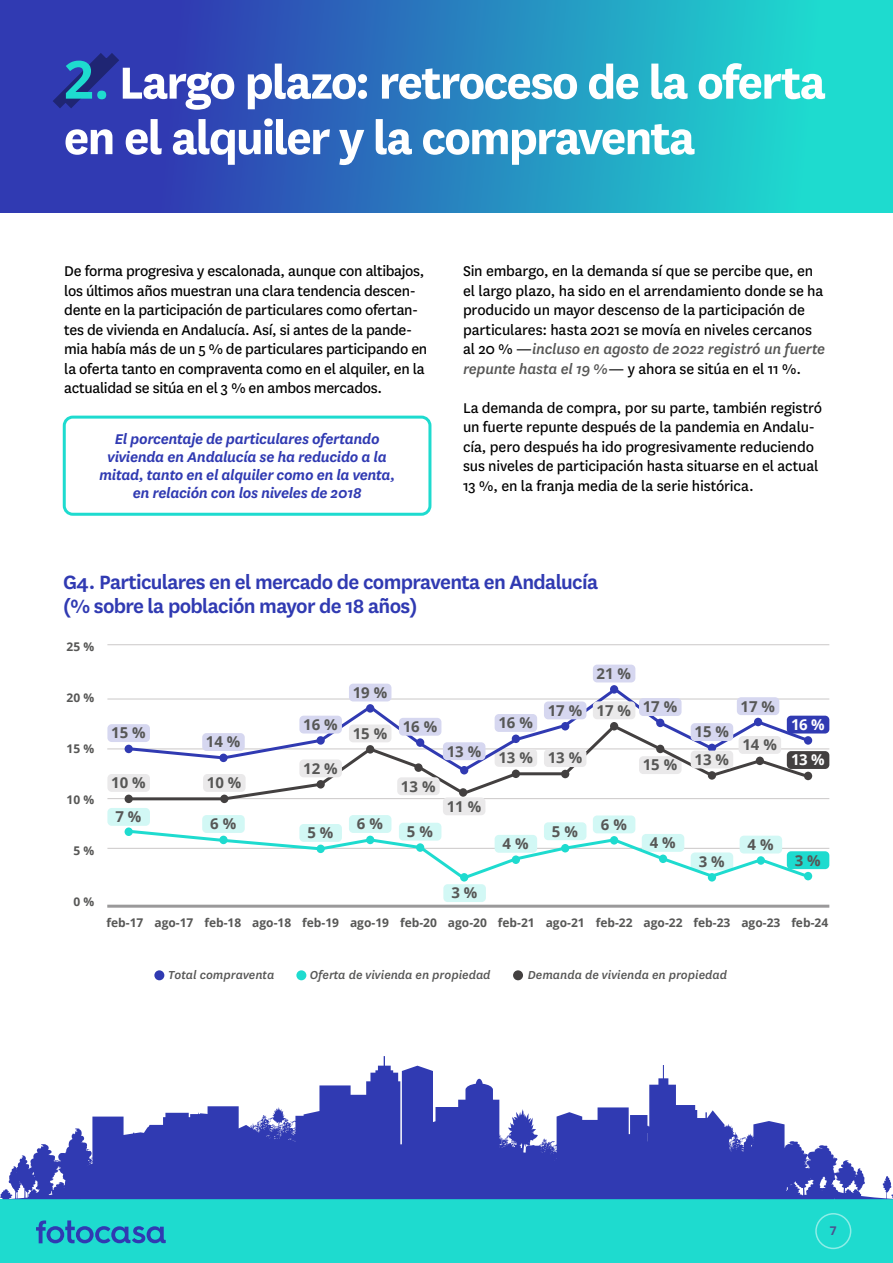
<style>
.page{position:relative;width:893px;height:1263px;background:#fff}
.page>*{position:absolute;margin:0;border:0;box-sizing:border-box;transform-origin:0 0}
.t1{font:700 52.5px/55.5px "National";letter-spacing:-.035em;color:#fff}
.Título_gráfica{font:600 22.5px/24px "National";letter-spacing:-.03em;color:#303ab2}
.t2{font:16.5px/19.5px "National";letter-spacing:-.01em;color:#000}
.Párrafo_destacado{font:italic 600 16.5px/18px "National";letter-spacing:-.02em;color:#303ab2;text-align:center}
.t3{font:700 15px "Open Sans";color:#575756}
.t4{font:700 15px "Open Sans";color:#fff}
.t5{font:italic 500 13.5px "National";color:#575756}
.t6{font:700 12px "Open Sans";color:#575756}
.t7{font:700 12px "Open Sans";color:#4c518f}
.s1{font-family:"Open Sans";color:#1edbcf}
.s2{font-weight:500;font-style:italic;color:#575756}
</style>
<div class="page">
<div style="left:0;top:1199px;width:893px;height:64px;background:#1edbcf"></div>
<svg style="left:0;top:0;width:893px;height:213px;background:#2785bf"></svg>
<svg style="left:36px;top:1220px;width:130px;height:23px"></svg>
<div style="left:815px;top:1213px;width:36px;height:36px;border:2px solid #8eede7;border-radius:50%"></div>
<svg style="left:0;top:1056px;width:893px;height:143px;fill:#303ab2"></svg>
<div style="left:63px;top:416px;width:368px;height:100px;border:3px solid #1edbcf;border-radius:9px"></div>
<svg style="left:42px;top:42px;width:88px;height:77px;background:#2c36a6"></svg>
<div style="left:154px;top:970px;width:10px;height:10px;background:#303ab2;border-radius:50%"></div>
<div style="left:296px;top:970px;width:10px;height:10px;background:#1edbcf;border-radius:50%"></div>
<div style="left:513px;top:970px;width:10px;height:10px;background:#434040;border-radius:50%"></div>
<hr style="left:107px;top:644px;width:722px;height:1px;background:#cbc8c8">
<hr style="left:107px;top:699px;width:722px;height:1px;background:#cbc8c8">
<hr style="left:107px;top:749px;width:722px;height:1px;background:#cbc8c8">
<hr style="left:107px;top:798px;width:722px;height:1px;background:#cbc8c8">
<hr style="left:107px;top:848px;width:722px;height:1px;background:#cbc8c8">
<hr style="left:107px;top:905px;width:722px;height:3px;background:#9a999a">
<div style="left:107px;top:808px;width:43px;height:18px;background:#d2f8f5;border-radius:4px"></div>
<div style="left:107px;top:774px;width:43px;height:18px;background:#eae9ea;border-radius:4px"></div>
<div style="left:107px;top:724px;width:43px;height:18px;background:#d6d7f0;border-radius:4px"></div>
<div style="left:202px;top:815px;width:43px;height:18px;background:#d2f8f5;border-radius:4px"></div>
<div style="left:299px;top:824px;width:43px;height:18px;background:#d2f8f5;border-radius:4px"></div>
<div style="left:349px;top:815px;width:42px;height:18px;background:#d2f8f5;border-radius:4px"></div>
<div style="left:349px;top:684px;width:42px;height:17px;background:#d6d7f0;border-radius:4px"></div>
<div style="left:544px;top:822px;width:42px;height:18px;background:#d2f8f5;border-radius:4px"></div>
<div style="left:593px;top:815px;width:42px;height:18px;background:#d2f8f5;border-radius:4px"></div>
<div style="left:593px;top:665px;width:42px;height:17px;background:#d6d7f0;border-radius:4px"></div>
<div style="left:787px;top:851px;width:42px;height:18px;background:#1edbcf;border-radius:4px"></div>
<svg style="left:125px;top:686px;width:687px;height:66px"></svg>
<svg style="left:126px;top:723px;width:686px;height:79px"></svg>
<svg style="left:125px;top:828px;width:686px;height:53px"></svg>
<div style="left:443px;top:884px;width:43px;height:18px;background:#d2f8f5;border-radius:4px"></div>
<div style="left:544px;top:749px;width:42px;height:18px;background:#eae9ea;border-radius:4px"></div>
<div style="left:691px;top:750px;width:42px;height:18px;background:#eae9ea;border-radius:4px"></div>
<div style="left:787px;top:751px;width:42px;height:18px;background:#434040;border-radius:4px"></div>
<div style="left:443px;top:797px;width:42px;height:18px;background:#eae9ea;border-radius:4px"></div>
<div style="left:299px;top:759px;width:43px;height:18px;background:#eae9ea;border-radius:4px"></div>
<div style="left:299px;top:716px;width:43px;height:17px;background:#d6d7f0;border-radius:4px"></div>
<div style="left:443px;top:742px;width:42px;height:18px;background:#d6d7f0;border-radius:4px"></div>
<div style="left:544px;top:701px;width:42px;height:18px;background:#d6d7f0;border-radius:4px"></div>
<div style="left:593px;top:701px;width:42px;height:18px;background:#eae9ea;border-radius:4px"></div>
<div style="left:639px;top:698px;width:42px;height:18px;background:#d6d7f0;border-radius:4px"></div>
<div style="left:691px;top:723px;width:42px;height:18px;background:#d6d7f0;border-radius:4px"></div>
<div style="left:787px;top:716px;width:42px;height:17px;background:#303ab2;border-radius:4px"></div>
<div style="left:416px;top:738px;width:8px;height:9px;background:#303ab2;border-radius:50%"></div>
<div style="left:399px;top:718px;width:42px;height:18px;background:#d6d7f0;border-radius:4px"></div>
<div style="left:397px;top:777px;width:43px;height:18px;background:#eae9ea;border-radius:4px"></div>
<div style="left:414px;top:763px;width:9px;height:9px;background:#434040;border-radius:50%"></div>
<div style="left:416px;top:843px;width:8px;height:9px;background:#1edbcf;border-radius:50%"></div>
<div style="left:399px;top:823px;width:42px;height:17px;background:#d2f8f5;border-radius:4px"></div>
<h1 class="t1" style="left:64px;top:51px;width:764px"><span class="s1">2.</span> Largo plazo: retroceso de la oferta en el alquiler y la compraventa</h1>
<p class="t2" style="left:64px;top:261px;width:365px">De forma progresiva y escalonada, aunque con altibajos, los últimos años muestran una clara tendencia descen&shy;dente en la participación de particulares como ofertan&shy;tes de vivienda en Andalucía. Así, si antes de la pande&shy;mia había más de un 5 % de particulares participando en la oferta tanto en compraventa como en el alquiler, en la actualidad se sitúa en el 3 % en ambos mercados.</p>
<p class="Párrafo_destacado" style="left:99px;top:429px;width:298px">El porcentaje de particulares ofertando vivienda en Andalucía se ha reducido a la mitad, tanto en el alquiler como en la venta, en relación con los niveles de 2018</p>
<p class="t2" style="left:463px;top:261px;width:364px">Sin embargo, en la demanda sí que se percibe que, en el largo plazo, ha sido en el arrendamiento donde se ha producido un mayor descenso de la participación de particulares: hasta 2021 se movía en niveles cercanos al 20 % —<span class="s2">incluso en agosto de 2022 registró un fuerte repunte hasta el 19 %</span>— y ahora se sitúa en el 11 %.</p>
<p class="t2" style="left:463px;top:397px;width:361px">La demanda de compra, por su parte, también registró un fuerte repunte después de la pandemia en Andalu&shy;cía, pero después ha ido progresivamente reduciendo sus niveles de participación hasta situarse en el actual 13 %, en la franja media de la serie histórica.</p>
<p class="Título_gráfica" style="left:63px;top:569px;width:536px">G4. Particulares en el mercado de compraventa en Andalucía (% sobre la población mayor de 18 años)</p>
<p class="t6" style="left:67px;top:638px;width:29px">25 %</p>
<p class="t6" style="left:67px;top:689px;width:29px">20 %</p>
<p class="t6" style="left:67px;top:740px;width:29px">15 %</p>
<p class="t6" style="left:67px;top:791px;width:29px">10 %</p>
<p class="t6" style="left:73px;top:842px;width:22px">5 %</p>
<p class="t6" style="left:73px;top:893px;width:22px">0 %</p>
<p class="t3" style="left:111px;top:722px;width:36px">15 %</p>
<p class="t3" style="left:111px;top:772px;width:36px">10 %</p>
<p class="t3" style="left:115px;top:806px;width:27px">7 %</p>
<p class="t3" style="left:206px;top:731px;width:36px">14 %</p>
<p class="t3" style="left:207px;top:772px;width:36px">10 %</p>
<p class="t3" style="left:210px;top:813px;width:27px">6 %</p>
<p class="t3" style="left:597px;top:663px;width:36px">21 %</p>
<p class="t3" style="left:353px;top:682px;width:36px">19 %</p>
<p class="t3" style="left:303px;top:714px;width:36px">16 %</p>
<p class="t3" style="left:303px;top:758px;width:36px">12 %</p>
<p class="t3" style="left:353px;top:723px;width:36px">15 %</p>
<p class="t3" style="left:741px;top:695px;width:36px">17 %</p>
<p class="t3" style="left:548px;top:700px;width:131px">17 % 17 % 17 %</p>
<p class="t3" style="left:498px;top:712px;width:36px">16 %</p>
<p class="t3" style="left:403px;top:716px;width:36px">16 %</p>
<p class="t4" style="left:791px;top:714px;width:35px">16 %</p>
<p class="t3" style="left:694px;top:721px;width:36px">15 %</p>
<p class="t3" style="left:742px;top:734px;width:36px">14 %</p>
<p class="t3" style="left:447px;top:740px;width:36px">13 %</p>
<p class="t3" style="left:498px;top:747px;width:36px">13 %</p>
<p class="t3" style="left:548px;top:747px;width:36px">13 %</p>
<p class="t3" style="left:694px;top:749px;width:36px">13 %</p>
<p class="t4" style="left:791px;top:749px;width:35px">13 %</p>
<p class="t3" style="left:643px;top:754px;width:36px">15 %</p>
<p class="t3" style="left:307px;top:822px;width:27px">5 %</p>
<p class="t3" style="left:357px;top:813px;width:27px">6 %</p>
<p class="t3" style="left:401px;top:775px;width:36px">13 %</p>
<p class="t3" style="left:407px;top:821px;width:27px">5 %</p>
<p class="t3" style="left:447px;top:796px;width:36px">11 %</p>
<p class="t3" style="left:503px;top:833px;width:27px">4 %</p>
<p class="t3" style="left:552px;top:820px;width:27px">5 %</p>
<p class="t3" style="left:601px;top:814px;width:27px">6 %</p>
<p class="t3" style="left:650px;top:832px;width:27px">4 %</p>
<p class="t3" style="left:748px;top:834px;width:27px">4 %</p>
<p class="t3" style="left:699px;top:851px;width:27px">3 %</p>
<p class="t3" style="left:795px;top:849px;width:27px">3 %</p>
<p class="t3" style="left:451px;top:882px;width:27px">3 %</p>
<p class="t6" style="left:107px;top:914px;width:723px">feb-17 ago-17 feb-18 ago-18 feb-19 ago-19 feb-20 ago-20 feb-21 ago-21 feb-22 ago-22 feb-23 ago-23 feb-24</p>
<p class="t5" style="left:168px;top:966px;width:108px">Total compraventa</p>
<p class="t5" style="left:310px;top:966px;width:182px">Oferta de vivienda en propiedad</p>
<p class="t5" style="left:528px;top:966px;width:201px">Demanda de vivienda en propiedad</p>
<p class="t7" style="left:830px;top:1222px;width:8px">7</p>
</div>
